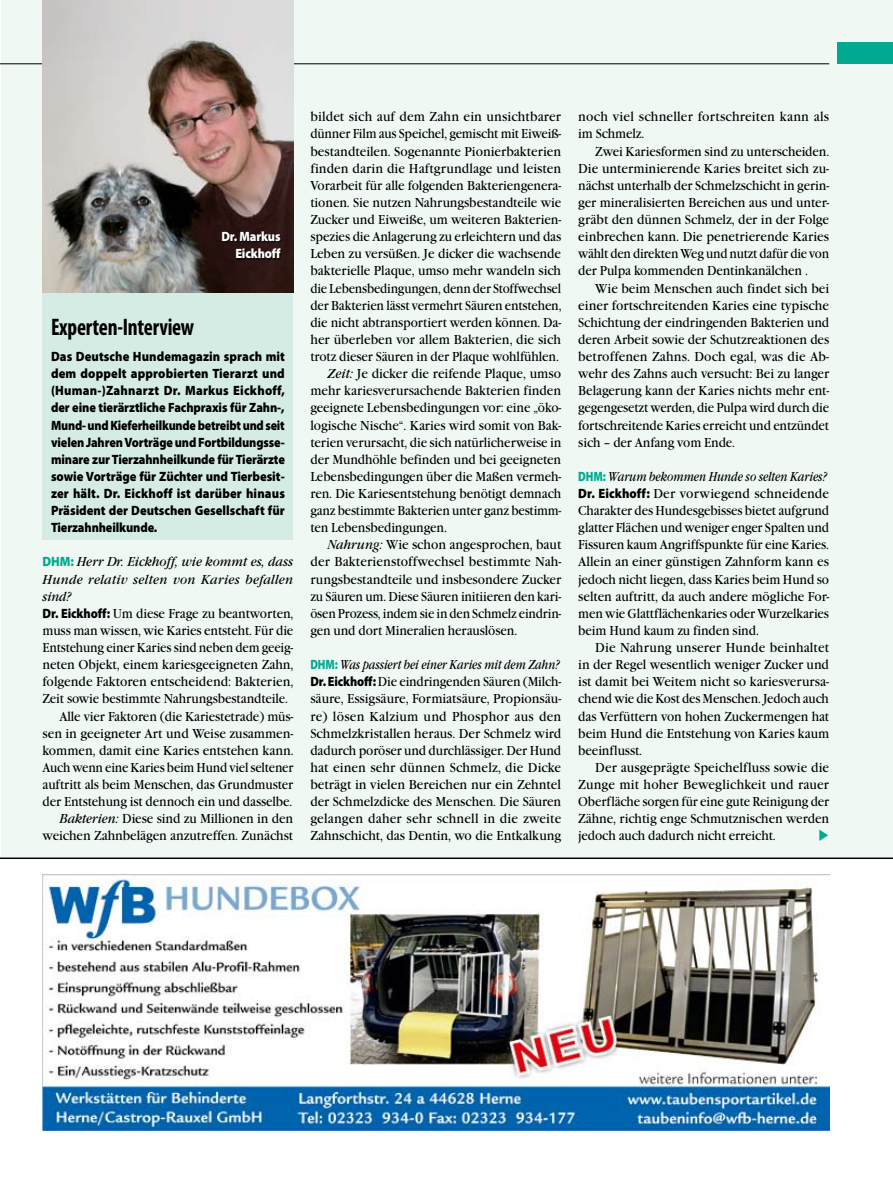
<style>
.page{position:relative;width:893px;height:1191px;background:#fff}
.page>*{position:absolute;margin:0;border:0;box-sizing:border-box;transform-origin:0 0}
.t1{font:700 condensed 24px "Myriad Pro";letter-spacing:-.01em;color:#000;scale:.9 1}
.t2{font:13.5px/17.1px "Garamond Itc T";letter-spacing:-.01em;color:#000;text-align:justify;scale:.92 1}
.t3{font:13.5px/17.1px "Garamond Itc T";letter-spacing:-.01em;color:#000;text-align:justify;scale:.9 1}
.t4{font:13.5px/17.1px "Garamond Itc T";letter-spacing:-.01em;color:#000;scale:.89 1}
.t5{font:13.5px "Garamond Itc T";letter-spacing:-.01em;color:#000;scale:.91 1}
.t6{font:900 13.5px/17.1px "Myriad Pro";color:#000;text-align:justify;scale:.92 1}
.t7{font:13.5px "Garamond Itc T";letter-spacing:-.01em;color:#000;scale:.88 1}
.t8{font:13.5px "Garamond Itc T";letter-spacing:.01em;color:#000;scale:.92 1}
.t9{font:13.5px/17.1px "Garamond Itc T";letter-spacing:.015em;color:#000;scale:.92 1}
.t10{font:italic 13.5px "Garamond Itc T";letter-spacing:-.005em;color:#000;scale:.92 1}
.t11{font:italic 13.5px "Garamond Itc T";letter-spacing:.015em;color:#000;scale:.92 1}
.t12{font:900 13.5px/17.1px "Myriad Pro";letter-spacing:-.01em;color:#fff;text-align:right;scale:.9 1}
.t13{font:italic 13.5px "Garamond Itc T";letter-spacing:.015em;color:#000;scale:.9 1}
.s1{font-family:"Myriad Pro";font-weight:900;font-style:normal;color:#00aa90}
.s2{font-family:"Myriad Pro";font-weight:900}
.s3{font-style:italic}
.s4{font-family:"Myriad Pro";font-weight:900;color:#00aa90}
</style>
<div class="page">
<div style="left:1px;top:0;width:892px;height:1191px;background:#f0f8f4"></div>
<div style="left:43px;top:0;width:250px;height:540px;background:#d5ece5"></div>
<div style="left:838px;top:43px;width:55px;height:21px;background:#00aa90"></div>
<hr style="left:0;top:63px;width:829px;height:1px;background:#000">
<div style="left:0;top:857px;width:893px;height:334px;background:#fff"></div>
<img style="left:43px;top:874px;width:787px;height:256px">
<hr style="left:0;top:857px;width:893px;height:2px;background:#000">
<img style="left:43px;top:0;width:250px;height:292px">
<div style="left:222px;top:231px;width:61px;height:29px;background:#000;opacity:.75"></div>
<p class="t12" style="left:221px;top:227px;width:67px">Dr. Markus<br>Eickhoff</p>
<h1 class="t1" style="left:51px;top:311px;width:161px">Experten-Interview</h1>
<p class="t6" style="left:51px;top:347px;width:256px">Das Deutsche Hundemagazin sprach mit dem doppelt approbierten Tierarzt und (Human-)Zahnarzt Dr. Markus Eickhoff, der eine tierärztliche Fachpraxis für Zahn-, Mund- und Kieferheilkunde betreibt und seit vielen Jahren Vorträge und Fortbildungsse&shy;minare zur Tierzahnheilkunde für Tierärzte sowie Vorträge für Züchter und Tierbesit&shy;zer hält. Dr. Eickhoff ist darüber hinaus Präsident der Deutschen Gesellschaft für Tierzahnheilkunde.</p>
<p class="t10" style="left:43px;top:554px;width:274px"><span class="s1">DHM:</span> Herr Dr. Eickhoff, wie kommt es, dass</p>
<p class="t11" style="left:43px;top:571px;width:274px">Hunde relativ selten von Karies befallen</p>
<p class="t13" style="left:43px;top:588px;width:34px">sind?</p>
<p class="t3" style="left:43px;top:605px;width:280px"><span class="s2">Dr. Eickhoff:</span> Um diese Frage zu beantworten,</p>
<p class="t3" style="left:43px;top:622px;width:280px">muss man wissen, wie Karies entsteht. Für die</p>
<p class="t4" style="left:43px;top:639px;width:283px">Entstehung einer Karies sind neben dem geeig-</p>
<p class="t5" style="left:43px;top:657px;width:277px">neten Objekt, einem kariesgeeigneten Zahn,</p>
<p class="t2" style="left:43px;top:673px;width:274px">folgende Faktoren entscheidend: Bakterien,</p>
<p class="t3" style="left:43px;top:690px;width:274px">Zeit sowie bestimmte Nahrungsbestandteile.</p>
<p class="t3" style="left:60px;top:707px;width:261px">Alle vier Faktoren (die Kariestetrade) müs-</p>
<p class="t2" style="left:43px;top:724px;width:274px">sen in geeigneter Art und Weise zusammen-</p>
<p class="t5" style="left:43px;top:742px;width:277px">kommen, damit eine Karies entstehen kann.</p>
<p class="t7" style="left:43px;top:759px;width:287px">Auch wenn eine Karies beim Hund viel seltener</p>
<p class="t3" style="left:43px;top:776px;width:280px">auftritt als beim Menschen, das Grundmuster</p>
<p class="t3" style="left:43px;top:793px;width:279px">der Entstehung ist dennoch ein und dasselbe.</p>
<p class="t5" style="left:60px;top:811px;width:258px"><span class="s3">Bakterien:</span> Diese sind zu Millionen in den</p>
<p class="t5" style="left:43px;top:828px;width:277px">weichen Zahnbelägen anzutreffen. Zunächst</p>
<p class="t8" style="left:310px;top:109px;width:274px">bildet sich auf dem Zahn ein unsichtbarer</p>
<p class="t4" style="left:310px;top:125px;width:283px">dünner Film aus Speichel, gemischt mit Eiweiß-</p>
<p class="t2" style="left:310px;top:142px;width:274px">bestandteilen. Sogenannte Pionierbakterien</p>
<p class="t2" style="left:310px;top:160px;width:274px">finden darin die Haftgrundlage und leisten</p>
<p class="t3" style="left:310px;top:177px;width:280px">Vorarbeit für alle folgenden Bakteriengenera-</p>
<p class="t3" style="left:310px;top:194px;width:280px">tionen. Sie nutzen Nahrungsbestandteile wie</p>
<p class="t5" style="left:310px;top:212px;width:277px">Zucker und Eiweiße, um weiteren Bakterien-</p>
<p class="t3" style="left:310px;top:228px;width:280px">spezies die Anlagerung zu erleichtern und das</p>
<p class="t5" style="left:310px;top:246px;width:277px">Leben zu versüßen. Je dicker die wachsende</p>
<p class="t5" style="left:310px;top:263px;width:277px">bakterielle Plaque, umso mehr wandeln sich</p>
<p class="t7" style="left:310px;top:280px;width:286px">die Lebensbedingungen, denn der Stoffwechsel</p>
<p class="t4" style="left:310px;top:297px;width:284px">der Bakterien lässt vermehrt Säuren entstehen,</p>
<p class="t3" style="left:310px;top:314px;width:280px">die nicht abtransportiert werden können. Da-</p>
<p class="t2" style="left:310px;top:331px;width:274px">her überleben vor allem Bakterien, die sich</p>
<p class="t3" style="left:310px;top:348px;width:278px">trotz dieser Säuren in der Plaque wohlfühlen.</p>
<p class="t2" style="left:327px;top:365px;width:256px"><span class="s3">Zeit:</span> Je dicker die reifende Plaque, umso</p>
<p class="t5" style="left:310px;top:383px;width:277px">mehr kariesverursachende Bakterien finden</p>
<p class="t3" style="left:310px;top:399px;width:280px">geeignete Lebensbedingungen vor: eine „öko-</p>
<p class="t5" style="left:310px;top:417px;width:277px">logische Nische“. Karies wird somit von Bak-</p>
<p class="t3" style="left:310px;top:433px;width:280px">terien verursacht, die sich natürlicherweise in</p>
<p class="t3" style="left:310px;top:451px;width:280px">der Mundhöhle befinden und bei geeigneten</p>
<p class="t3" style="left:310px;top:468px;width:280px">Lebensbedingungen über die Maßen vermeh-</p>
<p class="t3" style="left:310px;top:485px;width:280px">ren. Die Kariesentstehung benötigt demnach</p>
<p class="t4" style="left:310px;top:502px;width:283px">ganz bestimmte Bakterien unter ganz bestimm-</p>
<p class="t3" style="left:310px;top:519px;width:153px">ten Lebensbedingungen.</p>
<p class="t5" style="left:327px;top:537px;width:259px"><span class="s3">Nahrung:</span> Wie schon angesprochen, baut</p>
<p class="t8" style="left:310px;top:554px;width:274px">der Bakterienstoffwechsel bestimmte Nah-</p>
<p class="t5" style="left:310px;top:571px;width:277px">rungsbestandteile und insbesondere Zucker</p>
<p class="t4" style="left:310px;top:587px;width:283px">zu Säuren um. Diese Säuren initiieren den kari-</p>
<p class="t7" style="left:310px;top:605px;width:287px">ösen Prozess, indem sie in den Schmelz eindrin-</p>
<p class="t3" style="left:310px;top:622px;width:231px">gen und dort Mineralien herauslösen.</p>
<p class="t4" style="left:310px;top:656px;width:284px"><span class="s4">DHM:</span> <span class="s3">Was passiert bei einer Karies mit dem Zahn?<br></span><span class="s2">Dr. Eickhoff:</span> Die eindringenden Säuren (Milch&shy;säure, Essigsäure, Formiatsäure, Propionsäu&shy;re) lösen Kalzium und Phosphor aus den Schmelzkristallen heraus. Der Schmelz wird dadurch poröser und durchlässiger. Der Hund hat einen sehr dünnen Schmelz, die Dicke beträgt in vielen Bereichen nur ein Zehntel der Schmelzdicke des Menschen. Die Säuren gelangen daher sehr schnell in die zweite Zahnschicht, das Dentin, wo die Entkalkung</p>
<p class="t9" style="left:578px;top:108px;width:274px">noch viel schneller fortschreiten kann als im Schmelz.</p>
<p class="t3" style="left:578px;top:142px;width:280px;text-indent:17px">Zwei Kariesformen sind zu unterscheiden.<br>Die unterminierende Karies breitet sich zu&shy;nächst unterhalb der Schmelzschicht in gerin&shy;ger mineralisierten Bereichen aus und unter&shy;gräbt den dünnen Schmelz, der in der Folge einbrechen kann. Die penetrierende Karies wählt den direkten Weg und nutzt dafür die von der Pulpa kommenden Dentinkanälchen .</p>
<p class="t2" style="left:578px;top:279px;width:274px;text-indent:17px">Wie beim Menschen auch findet sich bei einer fortschreitenden Karies eine typische Schichtung der eindringenden Bakterien und deren Arbeit sowie der Schutzreaktionen des betroffenen Zahns. Doch egal, was die Ab&shy;wehr des Zahns auch versucht: Bei zu langer Belagerung kann der Karies nichts mehr ent&shy;gegengesetzt werden, die Pulpa wird durch die fortschreitende Karies erreicht und entzündet sich – der Anfang vom Ende.</p>
<p class="t2" style="left:578px;top:468px;width:274px;text-align:left"><span class="s4">DHM:</span> <span class="s3">Warum bekommen Hunde so selten Karies?<br></span><span class="s2">Dr. Eickhoff:</span> Der vorwiegend schneidende Charakter des Hundesgebisses bietet aufgrund glatter Flächen und weniger enger Spalten und Fissuren kaum Angriffspunkte für eine Karies.<br>Allein an einer günstigen Zahnform kann es jedoch nicht liegen, dass Karies beim Hund so selten auftritt, da auch andere mögliche For&shy;men wie Glattflächenkaries oder Wurzelkaries beim Hund kaum zu finden sind.</p>
<p class="t2" style="left:578px;top:639px;width:274px;text-indent:17px">Die Nahrung unserer Hunde beinhaltet in der Regel wesentlich weniger Zucker und ist damit bei Weitem nicht so kariesverursa&shy;chend wie die Kost des Menschen. Jedoch auch das Verfüttern von hohen Zuckermengen hat beim Hund die Entstehung von Karies kaum beeinflusst.</p>
<p class="t2" style="left:578px;top:759px;width:274px;text-indent:17px">Der ausgeprägte Speichelfluss sowie die Zunge mit hoher Beweglichkeit und rauer Oberfläche sorgen für eine gute Reinigung der Zähne, richtig enge Schmutznischen werden jedoch auch dadurch nicht erreicht.</p>
</div>
